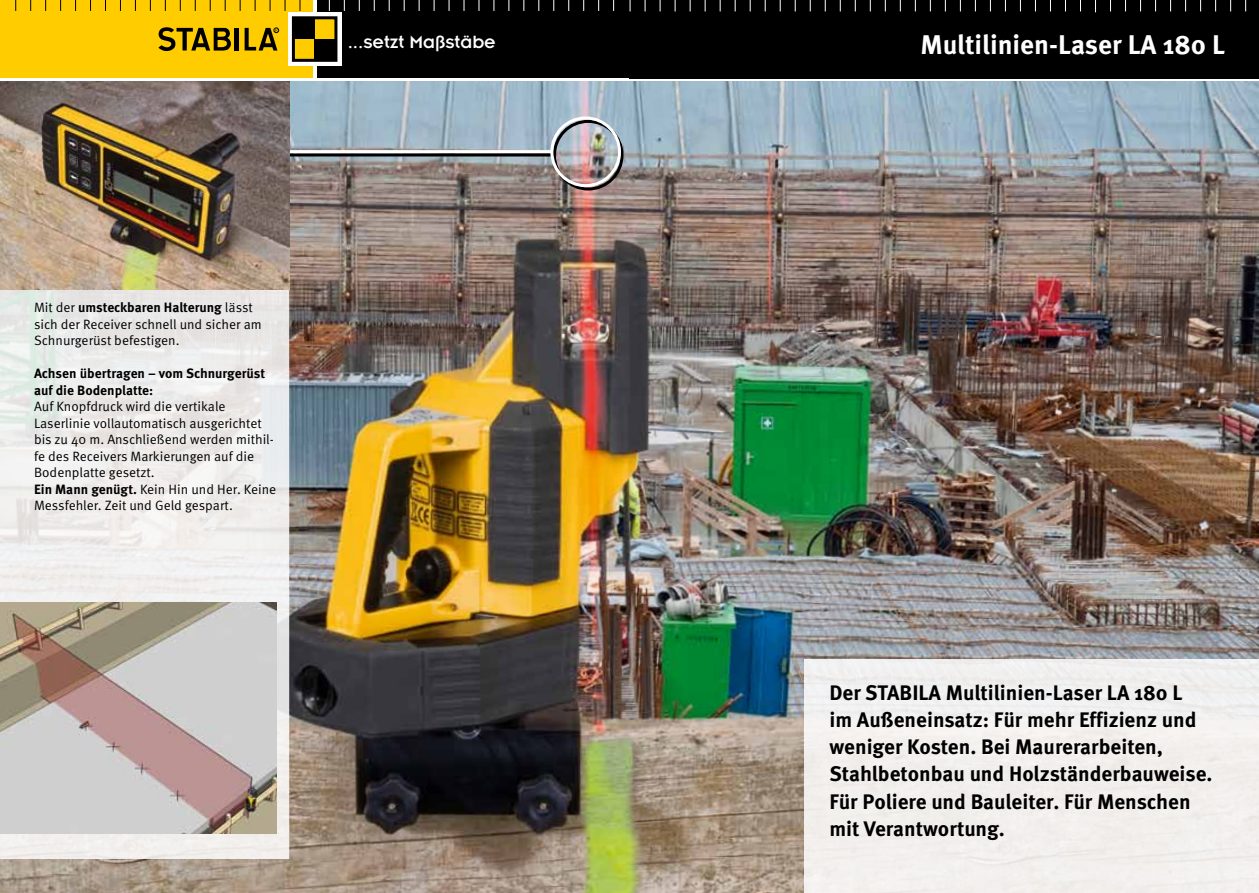
<style>
.page{position:relative;width:1259px;height:893px;background:#fff}
.page>*{position:absolute;margin:0;border:0;box-sizing:border-box;transform-origin:0 0}
.t1{font:700 27px "Meta Pro";color:#fff}
.t2{font:700 21px/27px "Meta Pro";color:#000}
.t3{font:19.5px "Insignia";color:#fff}
.t4{font:13.5px/16.5px "Meta Pro";color:#000}
.t5{font:700 13.5px/16.5px "Meta Pro";color:#000}
.s1{font-weight:700}
</style>
<div class="page">
<div style="left:316px;top:0;width:313px;height:78px;background:#000"></div>
<div style="left:0;top:0;width:313px;height:78px;background:#fc0"></div>
<div style="left:288px;top:12px;width:53px;height:54px;background:linear-gradient(to right,#fff,#fff)"></div>
<div style="left:293px;top:39px;width:22px;height:21px;background:#fc0"></div>
<div style="left:315px;top:18px;width:21px;height:21px;background:#fc0"></div>
<div style="left:293px;top:18px;width:22px;height:21px;background:#000"></div>
<div style="left:315px;top:39px;width:21px;height:21px;background:#000"></div>
<div style="left:292px;top:16px;width:45px;height:46px;border:3px solid #000"></div>
<svg style="left:245px;top:28px;width:34px;height:23px"></svg>
<hr style="left:235px;top:28px;width:4px;height:22px;background:#000">
<svg style="left:158px;top:27px;width:73px;height:25px"></svg>
<div style="left:629px;top:0;width:629px;height:78px;background:#000"></div>
<svg style="left:1095px;top:0;width:1px;height:12px"></svg>
<img style="left:0;top:82px;width:1258px;height:811px">
<div style="left:553px;top:120px;width:70px;height:70px;border:3px solid #000;border-radius:50%"></div>
<hr style="left:235px;top:153px;width:319px;height:3px;background:#000">
<svg style="left:0;top:289px;width:289px;height:570px;fill:#eeedeb"></svg>
<div style="left:550px;top:116px;width:71px;height:71px;border:3px solid #fff;border-radius:50%"></div>
<hr style="left:233px;top:150px;width:319px;height:3px;background:#fff">
<img style="left:0;top:82px;width:289px;height:207px">
<div style="left:804px;top:659px;width:454px;height:234px;background:#f2f0ee"></div>
<img style="left:0;top:602px;width:276px;height:231px">
<h3 class="t3" style="left:348px;top:31px;width:150px">...setzt Maßstäbe</h3>
<h1 class="t1" style="left:920px;top:28px;width:306px">Multilinien-Laser LA 180 L</h1>
<p class="t4" style="left:34px;top:299px;width:229px">Mit der <span class="s1">umsteckbaren Halterung</span> lässt sich der Receiver schnell und sicher am<br>Schnurgerüst befestigen.</p>
<p class="t5" style="left:34px;top:365px;width:233px">Achsen übertragen – vom Schnurgerüst auf die Bodenplatte:</p>
<p class="t4" style="left:34px;top:398px;width:244px">Auf Knopfdruck wird die vertikale Laserlinie vollautomatisch ausgerichtet bis zu 40 m. Anschließend werden mithil&shy;fe des Receivers Markierungen auf die Bodenplatte gesetzt.<br><span class="s1">Ein Mann genügt.</span> Kein Hin und Her. Keine Messfehler. Zeit und Geld gespart.</p>
<h2 class="t2" style="left:829px;top:680px;width:385px">Der STABILA Multilinien-Laser LA 180 L<br>im Außeneinsatz: Für mehr Effizienz und weniger Kosten. Bei Maurerarbeiten, Stahlbetonbau und Holzständerbauweise.<br>Für Poliere und Bauleiter. Für Menschen mit Verantwortung.</h2>
</div>
